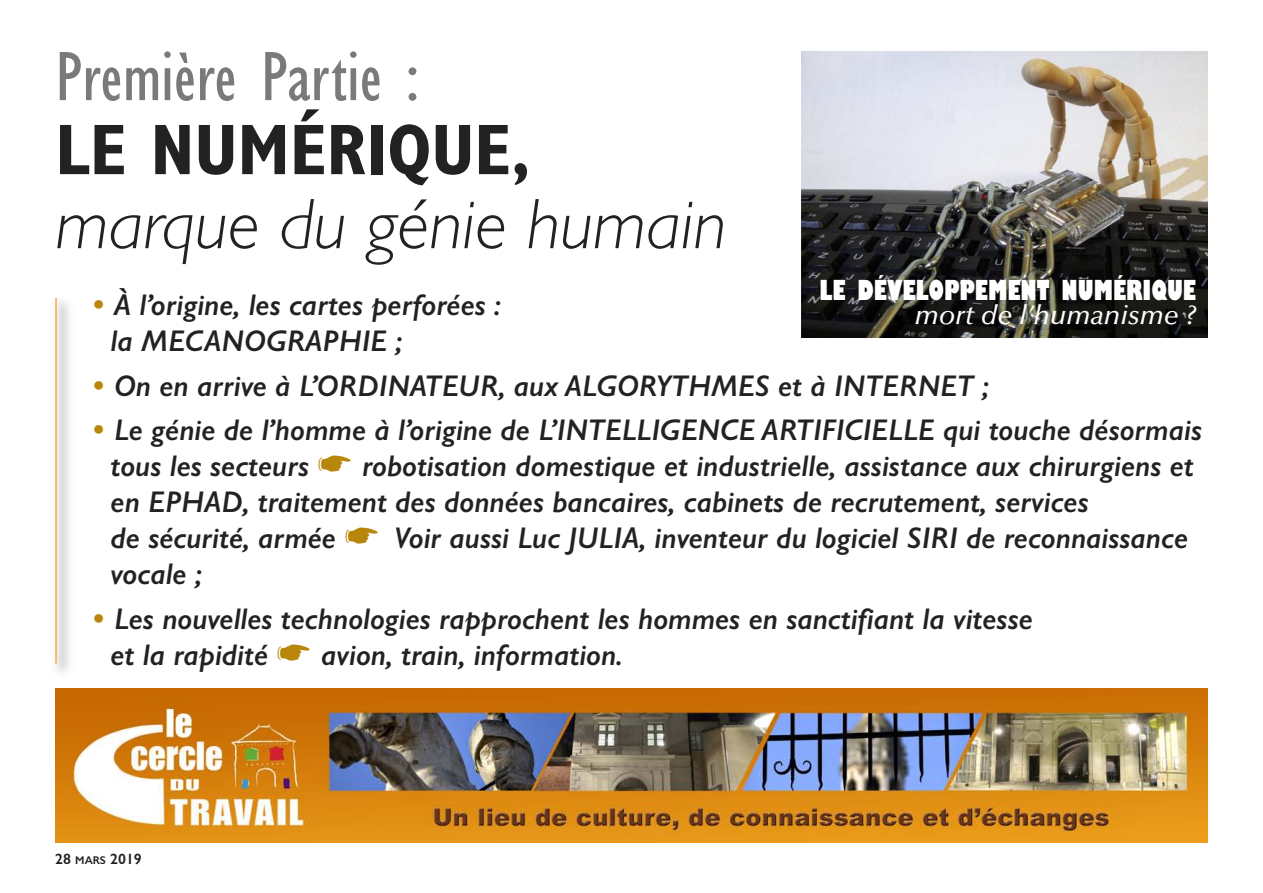
<style>
.page{position:relative;width:1263px;height:893px;background:#fff}
.page>*{position:absolute;margin:0;border:0;box-sizing:border-box;transform-origin:0 0}
.t1{font:italic 300 72px "Gill Sans";color:#232122}
.t2{font:condensed 72px "Gill Sans";color:#7b7a7a}
.t3{font:700 condensed 72px "Gill Sans";color:#232122}
.t4{font:italic 600 30px/36px "Gill Sans";color:#232122}
.t5{font:800 condensed 27px "Gill Sans";color:#fff}
.t6{font:italic 500 27px "Optima";color:#fff}
.t7{font:600 15px "Gill Sans";color:#232122}
.s1{font-weight:700;font-style:normal;font-stretch:condensed;color:#b8860b}
.s2{color:#b8860b}
.s3{font-size:11.25px}
</style>
<div class="page">
<img style="left:801px;top:51px;width:407px;height:286px">
<img style="left:55px;top:689px;width:1153px;height:153px">
<hr style="left:55px;top:298px;width:2px;height:365px;background:#f6ac43">
<h1 class="t2" style="left:55px;top:49px;width:365px">Première Partie :</h1>
<h1 class="t3" style="left:55px;top:123px;width:477px">LE NUMÉRIQUE,</h1>
<h1 class="t1" style="left:55px;top:197px;width:672px">marque du génie humain</h1>
<p class="t5" style="left:820px;top:280px;width:378px">LE DÉVELOPPEMENT NUMÉRIQUE</p>
<p class="t6" style="left:915px;top:305px;width:283px">mort de l’humanisme ?</p>
<p class="t4" style="left:111px;top:287px;width:392px;text-indent:-17px"><span class="s1">•</span> À l’origine, les cartes perforées : la MECANOGRAPHIE ;</p>
<p class="t4" style="left:94px;top:367px;width:897px"><span class="s1">•</span> On en arrive à L’ORDINATEUR, aux ALGORYTHMES et à INTERNET ;</p>
<p class="t4" style="left:111px;top:412px;width:1093px;text-indent:-17px"><span class="s1">•</span> Le génie de l’homme à l’origine de L’INTELLIGENCE ARTIFICIELLE qui touche désormais tous les secteurs <span class="s2">☛</span> robotisation domestique et industrielle, assistance aux chirurgiens et en EPHAD, traitement des données bancaires, cabinets de recrutement, services<br>de sécurité, armée <span class="s2">☛</span> Voir aussi Luc JULIA, inventeur du logiciel SIRI de reconnaissance vocale ;</p>
<p class="t4" style="left:111px;top:600px;width:924px;text-indent:-17px"><span class="s1">•</span> Les nouvelles technologies rapprochent les hommes en sanctifiant la vitesse et la rapidité <span class="s2">☛</span> avion, train, information.</p>
<p class="t7" style="left:55px;top:850px;width:88px">28 <span class="s3">MARS</span> 2019</p>
</div>
